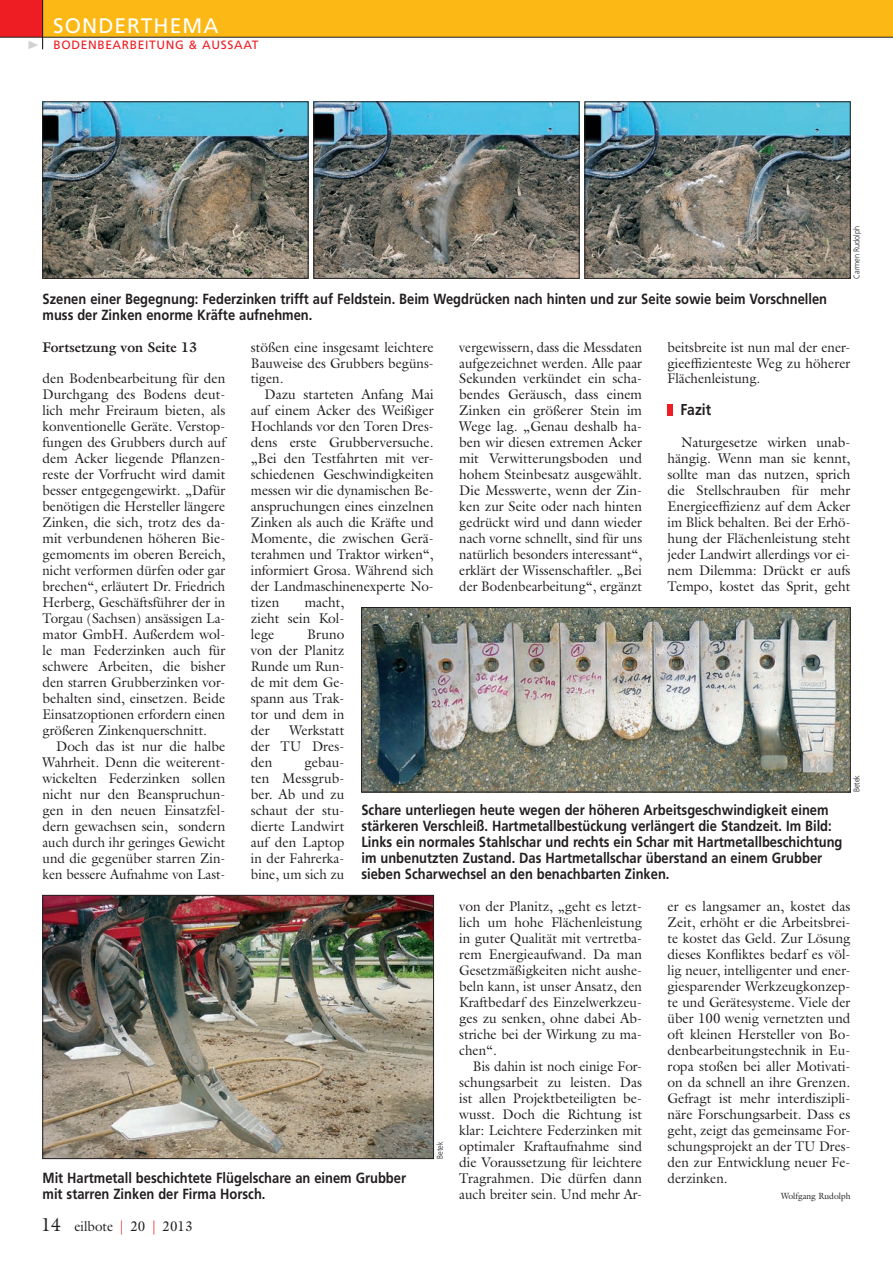
<style>
.page{position:relative;width:893px;height:1263px;background:#fff}
.page>*{position:absolute;margin:0;border:0;box-sizing:border-box;transform-origin:0 0}
.t1{font:21px "Frutiger LT";letter-spacing:.05em;color:#fff}
.t2{font:700 15.75px "Frutiger LT";color:#231f20;scale:.88 1}
.t3{font:700 14.7px/16px "Frutiger LT";color:#231f20;scale:.88 1}
.t4{font:14.1px/16px "Galliard LT";color:#231f20;text-align:justify}
.t5{font:14.1px/16px "Galliard LT";color:#231f20;text-align:justify;scale:.93 1}
.t6{font:14.1px/16px "Galliard LT";color:#231f20;text-align:justify;scale:.95 1}
.t7{font:700 14.1px "Galliard";color:#231f20;scale:.95 1}
.t8{font:12px "Frutiger LT";letter-spacing:.05em;color:#ee1d23}
.t9{font:9px "Galliard LT";color:#231f20;scale:.95 1}
.t10{font:300 8.25px "Frutiger LT";color:#231f20;scale:.88 1}
.s1{font-size:18.75px}
.s2{color:#ee1d23}
</style>
<div class="page">
<img style="left:45px;top:104px;width:261px;height:173px">
<div style="left:43px;top:102px;width:265px;height:177px;border:1px solid #231f20"></div>
<img style="left:587px;top:104px;width:261px;height:173px">
<div style="left:585px;top:102px;width:265px;height:177px;border:1px solid #231f20"></div>
<img style="left:363px;top:609px;width:485px;height:181px">
<div style="left:361px;top:607px;width:489px;height:185px;border:1px solid #231f20"></div>
<img style="left:316px;top:104px;width:261px;height:173px">
<div style="left:314px;top:102px;width:265px;height:177px;border:1px solid #231f20"></div>
<img style="left:45px;top:897px;width:387px;height:260px">
<div style="left:43px;top:895px;width:391px;height:264px;border:1px solid #231f20"></div>
<div style="left:0;top:0;width:893px;height:37px;background:#fcb814"></div>
<div style="left:0;top:0;width:43px;height:37px;background:#ee1d23"></div>
<svg style="left:28px;top:41px;width:10px;height:8px"></svg>
<hr style="left:42px;top:0;width:1px;height:49px;background:#231f20">
<hr style="left:0;top:37px;width:893px;height:1px;background:#231f20">
<div style="left:668px;top:404px;width:5px;height:11px;background:#ee1d23"></div>
<h1 class="t1" style="left:53px;top:14px;width:167px">SONDERTHEMA</h1>
<p class="t8" style="left:54px;top:38px;width:206px">BODENBEARBEITUNG &amp; AUSSAAT</p>
<p class="t3" style="left:43px;top:290px;width:893px">Szenen einer Begegnung: Federzinken trifft auf Feldstein. Beim Wegdrücken nach hinten und zur Seite sowie beim Vorschnellen muss der Zinken enorme Kräfte aufnehmen.</p>
<p class="t10" style="left:852px;top:279px;width:61px;rotate:-90deg">Carmen Rudolph</p>
<p class="t7" style="left:43px;top:338px;width:164px">Fortsetzung von Seite 13</p>
<p class="t4" style="left:43px;top:370px;width:184px">den Bodenbearbeitung für den Durchgang des Bodens deut&shy;lich mehr Freiraum bieten, als konventionelle Geräte. Verstop&shy;fungen des Grubbers durch auf dem Acker liegende Pflanzen&shy;reste der Vorfrucht wird damit besser entgegengewirkt. „Dafür benötigen die Hersteller längere Zinken, die sich, trotz des da&shy;mit verbundenen höheren Bie&shy;gemoments im oberen Bereich, nicht verformen dürfen oder gar brechen“, erläutert Dr. Friedrich Herberg, Geschäftsführer der in Torgau (Sachsen) ansässigen La&shy;mator GmbH. Außerdem wol&shy;le man Federzinken auch für schwere Arbeiten, die bisher den starren Grubberzinken vor&shy;behalten sind, einsetzen. Beide Einsatzoptionen erfordern einen größeren Zinkenquerschnitt.</p>
<p class="t4" style="left:43px;top:738px;width:184px;text-indent:14px">Doch das ist nur die halbe Wahrheit. Denn die weiterent&shy;wickelten Federzinken sollen nicht nur den Beanspruchun&shy;gen in den neuen Einsatzfel&shy;dern gewachsen sein, sondern auch durch ihr geringes Gewicht und die gegenüber starren Zin&shy;ken bessere Aufnahme von Last-</p>
<p class="t4" style="left:251px;top:338px;width:184px">stößen eine insgesamt leichtere Bauweise des Grubbers begüns&shy;tigen.</p>
<p class="t4" style="left:251px;top:386px;width:184px;text-indent:14px">Dazu starteten Anfang Mai auf einem Acker des Weißiger Hochlands vor den Toren Dres&shy;dens erste Grubberversuche. „Bei den Testfahrten mit ver&shy;schiedenen Geschwindigkeiten messen wir die dynamischen Be&shy;anspruchungen eines einzelnen Zinken als auch die Kräfte und Momente, die zwischen Gerä&shy;terahmen und Traktor wirken“, informiert Grosa. Während sich der Landmaschinenexperte No&shy;tizen</p>
<p class="t5" style="left:459px;top:338px;width:198px">vergewissern, dass die Messdaten aufgezeichnet werden. Alle paar Sekunden verkündet ein scha&shy;bendes Geräusch, dass einem Zinken ein größerer Stein im Wege lag. „Genau deshalb ha&shy;ben wir diesen extremen Acker mit Verwitterungsboden und hohem Steinbesatz ausgewählt.<br>Die Messwerte, wenn der Zin&shy;ken zur Seite oder nach hinten gedrückt wird und dann wieder nach vorne schnellt, sind für uns natürlich besonders interessant“, erklärt der Wissenschaftler. „Bei der Bodenbearbeitung“, ergänzt</p>
<p class="t6" style="left:668px;top:338px;width:194px">beitsbreite ist nun mal der ener&shy;gieeffizienteste Weg zu höherer Flächenleistung.</p>
<p class="t2" style="left:680px;top:401px;width:37px">Fazit</p>
<p class="t4" style="left:668px;top:434px;width:184px;text-indent:14px">Naturgesetze wirken unab&shy;hängig. Wenn man sie kennt, sollte man das nutzen, sprich die Stellschrauben für mehr Energieeffizienz auf dem Acker im Blick behalten. Bei der Erhö&shy;hung der Flächenleistung steht jeder Landwirt allerdings vor ei&shy;nem Dilemma: Drückt er aufs Tempo, kostet das Sprit, geht</p>
<p class="t4" style="left:251px;top:594px;width:95px;text-indent:54px">macht, zieht sein Kol&shy;lege</p>
<p class="t4" style="left:251px;top:626px;width:95px;text-indent:56px">Bruno von der Planitz Runde um Run&shy;de mit dem Ge&shy;spann aus Trak&shy;tor und dem in der</p>
<p class="t4" style="left:251px;top:722px;width:95px;text-indent:39px">Werkstatt der TU Dres&shy;den</p>
<p class="t4" style="left:251px;top:754px;width:95px;text-indent:54px">gebau&shy;ten Messgrub&shy;ber. Ab und zu schaut der stu&shy;dierte Landwirt auf den Laptop in der Fahrerka&shy;bine, um sich zu</p>
<p class="t10" style="left:852px;top:792px;width:21px;rotate:-90deg">Betek</p>
<p class="t3" style="left:361px;top:802px;width:548px">Schare unterliegen heute wegen der höheren Arbeitsgeschwindigkeit einem stärkeren Verschleiß. Hartmetallbestückung verlängert die Standzeit. Im Bild:<br>Links ein normales Stahlschar und rechts ein Schar mit Hartmetallbeschichtung im unbenutzten Zustand. Das Hartmetallschar überstand an einem Grubber sieben Scharwechsel an den benachbarten Zinken.</p>
<p class="t3" style="left:43px;top:1170px;width:415px">Mit Hartmetall beschichtete Flügelschare an einem Grubber mit starren Zinken der Firma Horsch.</p>
<p class="t6" style="left:41px;top:1218px;width:161px"><span class="s1">14</span> eilbote <span class="s2">|</span> 20 <span class="s2">|</span> 2013</p>
<p class="t10" style="left:435px;top:1159px;width:21px;rotate:-90deg">Betek</p>
<p class="t4" style="left:459px;top:898px;width:184px">von der Planitz, „geht es letzt&shy;lich um hohe Flächenleistung in guter Qualität mit vertretba&shy;rem Energieaufwand. Da man Gesetzmäßigkeiten nicht aushe&shy;beln kann, ist unser Ansatz, den Kraftbedarf des Einzelwerkzeu&shy;ges zu senken, ohne dabei Ab&shy;striche bei der Wirkung zu ma&shy;chen“.</p>
<p class="t6" style="left:459px;top:1058px;width:194px;text-indent:14px">Bis dahin ist noch einige For&shy;schungsarbeit zu leisten. Das ist allen Projektbeteiligten be&shy;wusst. Doch die Richtung ist klar: Leichtere Federzinken mit optimaler Kraftaufnahme sind die Voraussetzung für leichtere Tragrahmen. Die dürfen dann auch breiter sein. Und mehr Ar-</p>
<p class="t4" style="left:668px;top:898px;width:184px">er es langsamer an, kostet das Zeit, erhöht er die Arbeitsbrei&shy;te kostet das Geld. Zur Lösung dieses Konfliktes bedarf es völ&shy;lig neuer, intelligenter und ener&shy;giesparender Werkzeugkonzep&shy;te und Gerätesysteme. Viele der über 100 wenig vernetzten und oft kleinen Hersteller von Bo&shy;denbearbeitungstechnik in Eu&shy;ropa stoßen bei aller Motivati&shy;on da schnell an ihre Grenzen.<br>Gefragt ist mehr interdiszipli&shy;näre Forschungsarbeit. Dass es geht, zeigt das gemeinsame For&shy;schungsprojekt an der TU Dres&shy;den zur Entwicklung neuer Fe&shy;derzinken.</p>
<p class="t9" style="left:781px;top:1190px;width:74px">Wolfgang Rudolph</p>
</div>
